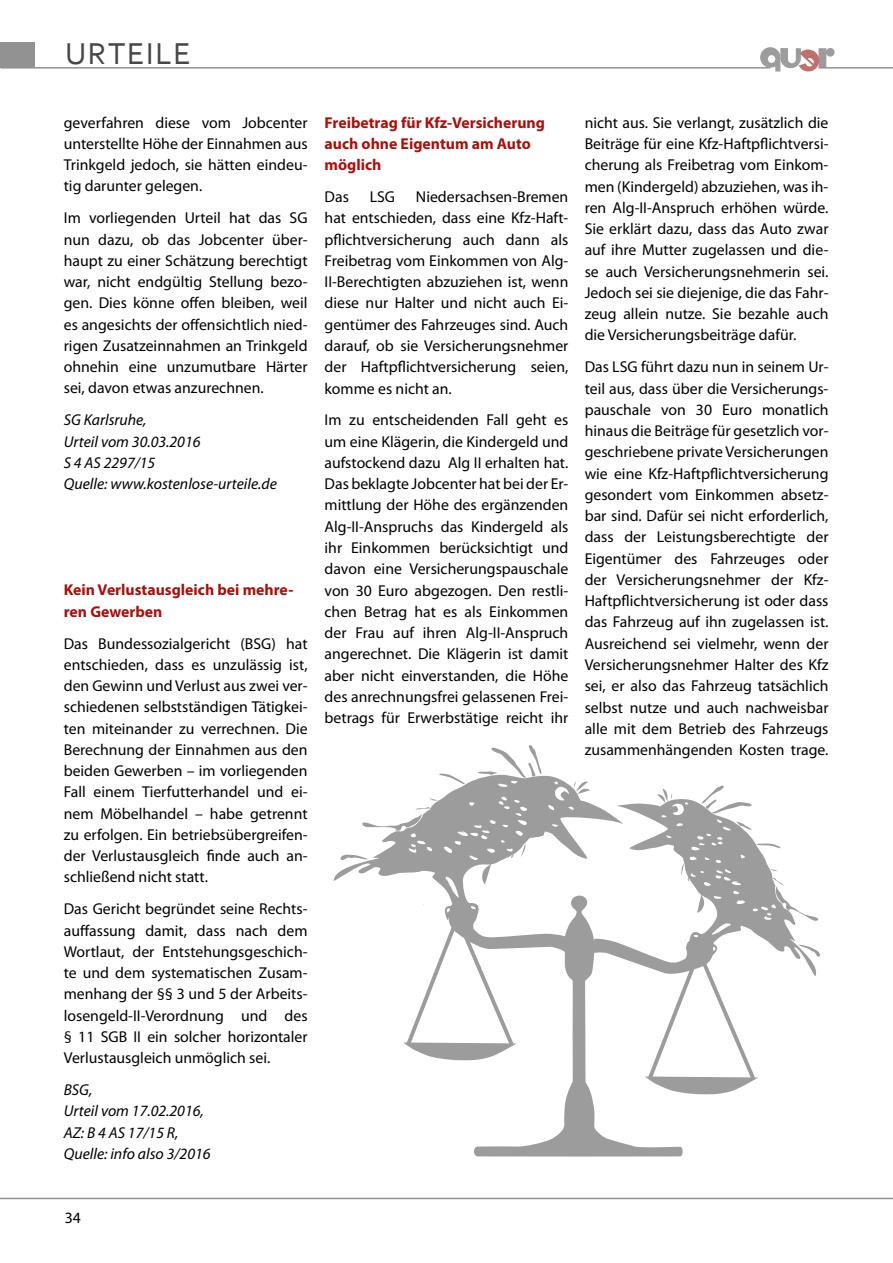
<style>
.page{position:relative;width:893px;height:1263px;background:#fff}
.page>*{position:absolute;margin:0;border:0;box-sizing:border-box;transform-origin:0 0}
.t1{font:31.65px "Corbel";letter-spacing:.05em;color:#474747}
.t2{font:15.75px/21.3px "Myriad Pro";color:#000;text-align:justify}
.t3{font:italic 15.75px/21.3px "Myriad Pro";color:#000}
.t4{font:700 15.75px/21.3px "Myriad Pro";color:#ae0f0b}
</style>
<div class="page">
<div style="left:0;top:42px;width:35px;height:26px;background:#919291"></div>
<svg style="left:760px;top:47px;width:74px;height:25px"></svg>
<hr style="left:1px;top:67px;width:769px;height:2px;background:#919291">
<hr style="left:819px;top:67px;width:74px;height:2px;background:#919291">
<hr style="left:0;top:1198px;width:893px;height:1px;background:#919291">
<svg style="left:333px;top:745px;width:255px;height:136px"></svg>
<svg style="left:403px;top:784px;width:417px;height:372px"></svg>
<h1 class="t1" style="left:65px;top:34px;width:127px">URTEILE</h1>
<p class="t2" style="left:64px;top:111px;width:245px">geverfahren diese vom Jobcenter unterstellte Höhe der Einnahmen aus Trinkgeld jedoch, sie hätten eindeu&shy;tig darunter gelegen.</p>
<p class="t2" style="left:64px;top:207px;width:245px">Im vorliegenden Urteil hat das SG nun dazu, ob das Jobcenter über&shy;haupt zu einer Schätzung berechtigt war, nicht endgültig Stellung bezo&shy;gen. Dies könne offen bleiben, weil es angesichts der offensichtlich nied&shy;rigen Zusatzeinnahmen an Trinkgeld ohnehin eine unzumutbare Härter sei, davon etwas anzurechnen.</p>
<p class="t3" style="left:64px;top:409px;width:215px">SG Karlsruhe,<br>Urteil vom 30.03.2016<br>S 4 AS 2297/15<br>Quelle: www.kostenlose-urteile.de</p>
<p class="t4" style="left:64px;top:579px;width:231px">Kein Verlustausgleich bei mehre&shy;ren Gewerben</p>
<p class="t2" style="left:64px;top:632px;width:245px">Das Bundessozialgericht (BSG) hat entschieden, dass es unzulässig ist, den Gewinn und Verlust aus zwei ver&shy;schiedenen selbstständigen Tätigkei&shy;ten miteinander zu verrechnen. Die Berechnung der Einnahmen aus den beiden Gewerben – im vorliegenden Fall einem Tierfutterhandel und ei&shy;nem Möbelhandel – habe getrennt zu erfolgen. Ein betriebsübergreifen&shy;der Verlustausgleich finde auch an&shy;schließend nicht statt.</p>
<p class="t2" style="left:64px;top:898px;width:245px">Das Gericht begründet seine Rechts&shy;auffassung damit, dass nach dem Wortlaut, der Entstehungsgeschich&shy;te und dem systematischen Zusam&shy;menhang der §§ 3 und 5 der Arbeits&shy;losengeld-II-Verordnung und des § 11 SGB II ein solcher horizontaler Verlustausgleich unmöglich sei.</p>
<p class="t3" style="left:64px;top:1079px;width:148px">BSG,<br>Urteil vom 17.02.2016,<br>AZ: B 4 AS 17/15 R,<br>Quelle: info also 3/2016</p>
<p class="t4" style="left:325px;top:111px;width:222px">Freibetrag für Kfz-Versicherung auch ohne Eigentum am Auto möglich</p>
<p class="t2" style="left:325px;top:186px;width:26px">Das</p>
<p class="t2" style="left:370px;top:186px;width:27px">LSG</p>
<p class="t2" style="left:325px;top:186px;width:245px;text-indent:91px">Niedersachsen-Bremen hat entschieden, dass eine Kfz-Haft&shy;pflichtversicherung auch dann als Freibetrag vom Einkommen von Alg-II-Berechtigten abzuziehen ist, wenn diese nur Halter und nicht auch Ei&shy;gentümer des Fahrzeuges sind. Auch darauf, ob sie Versicherungsnehmer der Haftpflichtversicherung seien, komme es nicht an.</p>
<p class="t2" style="left:325px;top:409px;width:245px">Im zu entscheidenden Fall geht es um eine Klägerin, die Kindergeld und aufstockend dazu Alg II erhalten hat.<br>Das beklagte Jobcenter hat bei der Er&shy;mittlung der Höhe des ergänzenden Alg-II-Anspruchs das Kindergeld als ihr Einkommen berücksichtigt und davon eine Versicherungspauschale von 30 Euro abgezogen. Den restli&shy;chen Betrag hat es als Einkommen der Frau auf ihren Alg-II-Anspruch angerechnet. Die Klägerin ist damit aber nicht einverstanden, die Höhe des anrechnungsfrei gelassenen Frei&shy;betrags für Erwerbstätige reicht ihr</p>
<p class="t2" style="left:585px;top:112px;width:245px">nicht aus. Sie verlangt, zusätzlich die Beiträge für eine Kfz-Haftpflichtversi&shy;cherung als Freibetrag vom Einkom&shy;men (Kindergeld) abzuziehen, was ih&shy;ren Alg-II-Anspruch erhöhen würde.<br>Sie erklärt dazu, dass das Auto zwar auf ihre Mutter zugelassen und die&shy;se auch Versicherungsnehmerin sei.<br>Jedoch sei sie diejenige, die das Fahr&shy;zeug allein nutze. Sie bezahle auch die Versicherungsbeiträge dafür.</p>
<p class="t2" style="left:585px;top:356px;width:245px">Das LSG führt dazu nun in seinem Ur&shy;teil aus, dass über die Versicherungs&shy;pauschale von 30 Euro monatlich hinaus die Beiträge für gesetzlich vor&shy;geschriebene private Versicherungen wie eine Kfz-Haftpflichtversicherung gesondert vom Einkommen absetz&shy;bar sind. Dafür sei nicht erforderlich, dass der Leistungsberechtigte der Eigentümer des Fahrzeuges oder der Versicherungsnehmer der Kfz-Haftpflichtversicherung ist oder dass das Fahrzeug auf ihn zugelassen ist.<br>Ausreichend sei vielmehr, wenn der Versicherungsnehmer Halter des Kfz sei, er also das Fahrzeug tatsächlich selbst nutze und auch nachweisbar alle mit dem Betrieb des Fahrzeugs zusammenhängenden Kosten trage.</p>
<p class="t2" style="left:65px;top:1206px;width:18px">34</p>
</div>
